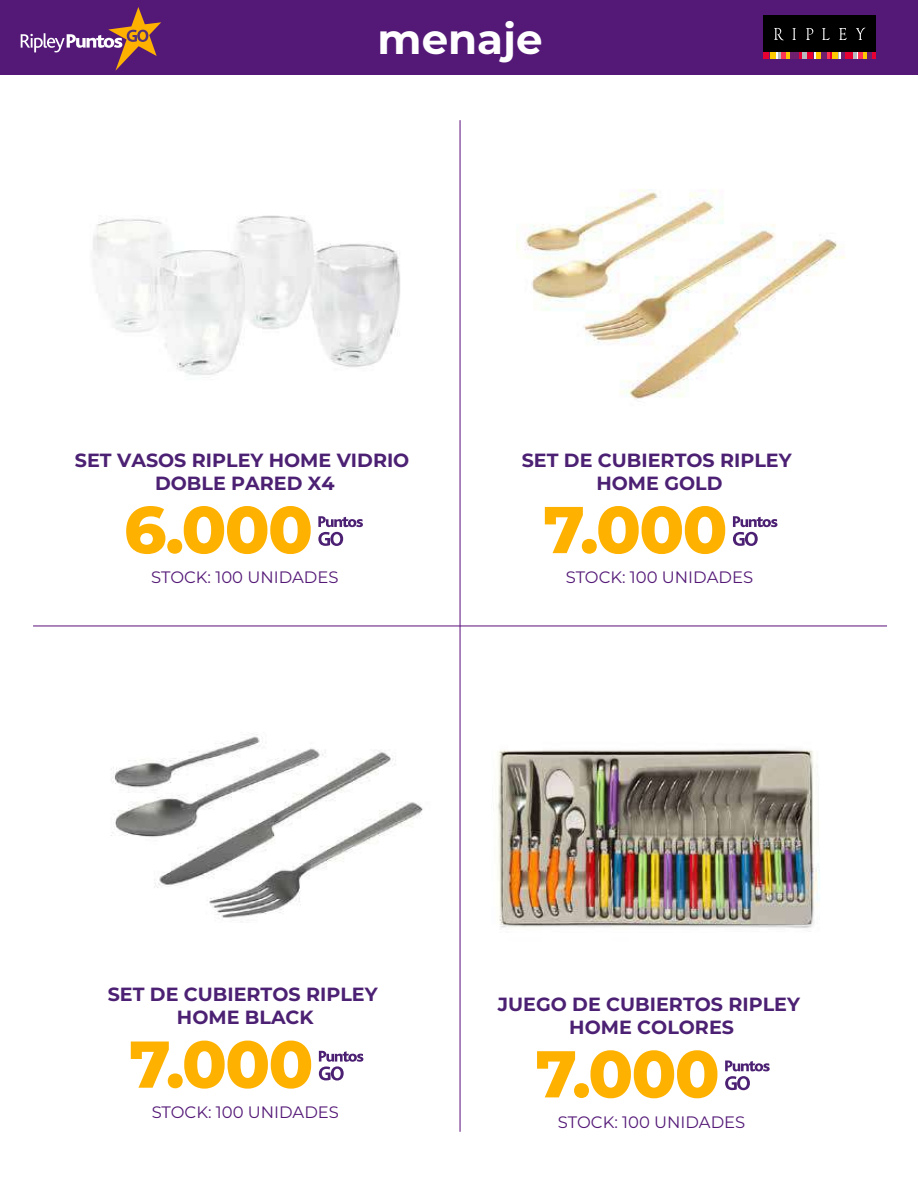
<style>
.page{position:relative;width:918px;height:1188px;background:#fff}
.page>*{position:absolute;margin:0;border:0;box-sizing:border-box;transform-origin:0 0}
.t1{font:800 66px "Montserrat";letter-spacing:-.025em;color:#ffb100}
.t2{font:700 42px "Montserrat";color:#fff}
.t3{font:700 19.05px/23.1px "Montserrat";color:#4c2073;text-align:center}
.t4{font:16.5px "Montserrat";color:#541977}
</style>
<div class="page">
<svg style="left:733px;top:516px;width:44px;height:30px"></svg>
<img style="left:517px;top:189px;width:328px;height:211px">
<svg style="left:319px;top:1051px;width:44px;height:30px"></svg>
<img style="left:111px;top:734px;width:312px;height:188px">
<div style="left:0;top:0;width:918px;height:75px;background:#541977"></div>
<svg style="left:21px;top:7px;width:140px;height:64px"></svg>
<div style="left:764px;top:16px;width:112px;height:43px;background:#000"></div>
<svg style="left:792px;top:28px;width:4px;height:12px"></svg>
<svg style="left:806px;top:28px;width:7px;height:12px"></svg>
<svg style="left:822px;top:28px;width:8px;height:12px"></svg>
<svg style="left:839px;top:28px;width:8px;height:12px"></svg>
<svg style="left:856px;top:28px;width:9px;height:12px"></svg>
<svg style="left:774px;top:28px;width:10px;height:12px"></svg>
<div style="left:790px;top:52px;width:9px;height:7px;background:#6e206e"></div>
<div style="left:781px;top:52px;width:6px;height:7px;background:#ff3556"></div>
<svg style="left:799px;top:52px;width:3px;height:7px"></svg>
<div style="left:802px;top:52px;width:6px;height:7px;background:#b6bcbf"></div>
<svg style="left:787px;top:52px;width:3px;height:7px"></svg>
<svg style="left:853px;top:52px;width:5px;height:7px"></svg>
<div style="left:816px;top:52px;width:6px;height:7px;background:#ffc900"></div>
<svg style="left:808px;top:52px;width:8px;height:7px"></svg>
<svg style="left:764px;top:52px;width:17px;height:7px"></svg>
<div style="left:844px;top:52px;width:9px;height:7px;background:#e90032"></div>
<svg style="left:822px;top:52px;width:22px;height:7px"></svg>
<div style="left:858px;top:52px;width:6px;height:7px;background:#ff3556"></div>
<svg style="left:864px;top:52px;width:12px;height:7px"></svg>
<hr style="left:33px;top:626px;width:854px;height:1px;background:#5c0e7c">
<hr style="left:460px;top:120px;width:1px;height:1012px;background:#5c0e7c">
<svg style="left:725px;top:1061px;width:45px;height:29px"></svg>
<img style="left:497px;top:749px;width:323px;height:179px">
<svg style="left:318px;top:516px;width:45px;height:30px"></svg>
<img style="left:93px;top:215px;width:307px;height:160px">
<h2 class="t2" style="left:377px;top:9px;width:167px">menaje</h2>
<p class="t3" style="left:75px;top:447px;width:336px">SET VASOS RIPLEY HOME VIDRIO<br>DOBLE PARED X4</p>
<h1 class="t1" style="left:124px;top:481px;width:190px">6.000</h1>
<p class="t4" style="left:151px;top:566px;width:189px">STOCK: 100 UNIDADES</p>
<p class="t3" style="left:522px;top:447px;width:271px">SET DE CUBIERTOS RIPLEY<br>HOME GOLD</p>
<h1 class="t1" style="left:543px;top:481px;width:186px">7.000</h1>
<p class="t4" style="left:566px;top:566px;width:189px">STOCK: 100 UNIDADES</p>
<p class="t3" style="left:108px;top:982px;width:271px">SET DE CUBIERTOS RIPLEY<br>HOME BLACK</p>
<h1 class="t1" style="left:129px;top:1016px;width:186px">7.000</h1>
<p class="t4" style="left:152px;top:1101px;width:189px">STOCK: 100 UNIDADES</p>
<p class="t3" style="left:498px;top:992px;width:304px">JUEGO DE CUBIERTOS RIPLEY<br>HOME COLORES</p>
<h1 class="t1" style="left:536px;top:1026px;width:186px">7.000</h1>
<p class="t4" style="left:558px;top:1110px;width:189px">STOCK: 100 UNIDADES</p>
</div>
